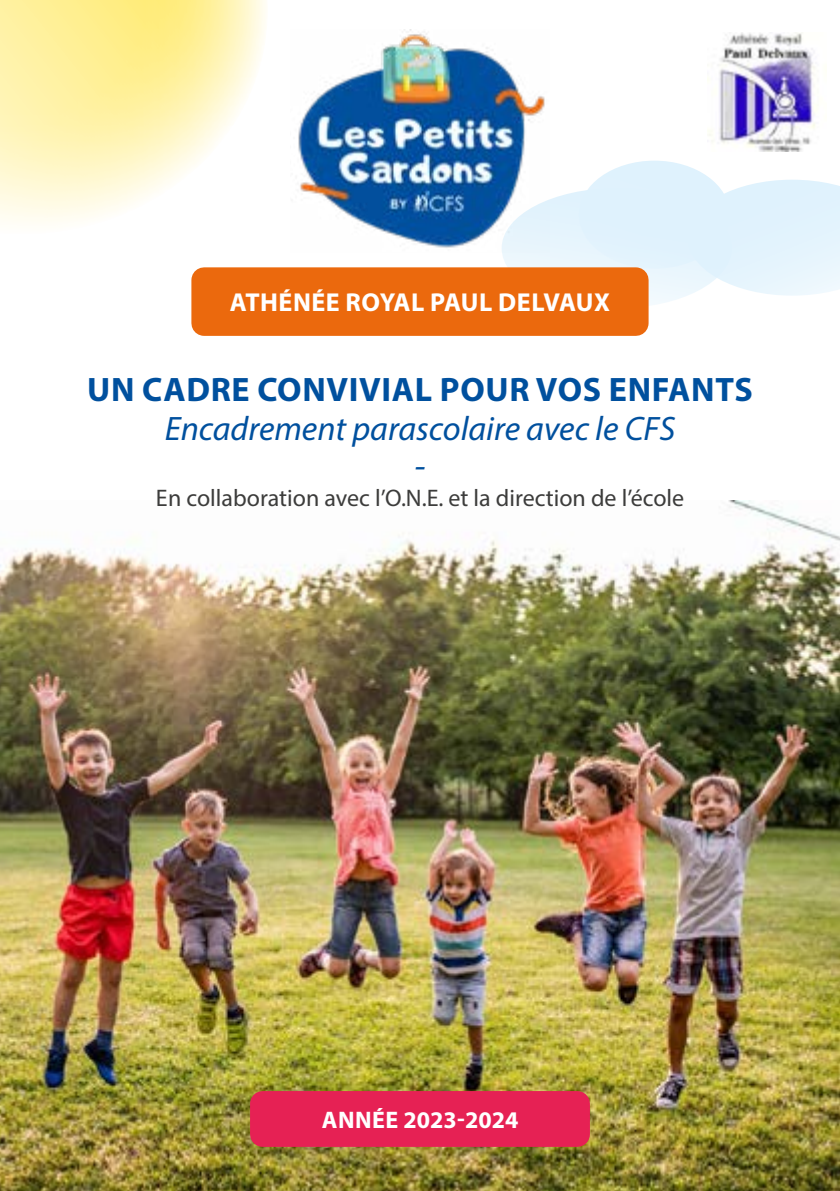
<style>
.page{position:relative;width:840px;height:1191px;background:#fff}
.page>*{position:absolute;margin:0;border:0;box-sizing:border-box;transform-origin:0 0}
.t1{font:italic 36px "Myriad Pro";color:#00509e}
.t2{font:italic 34px "Myriad Pro";color:#00509e}
.t3{font:700 34px "Myriad Pro";letter-spacing:.02em;color:#00509e}
.t4{font:700 26px "Myriad Pro";letter-spacing:.02em;color:#fff}
.t5{font:24px "Myriad Pro";color:#3c3c3b}
.t6{font:700 24px "Myriad Pro";color:#fff}
</style>
<div class="page">
<img style="left:0;top:501px;width:839px;height:690px">
<svg style="left:0;top:0;width:266px;height:223px"></svg>
<div style="left:501px;top:188px;width:230px;height:120px;background:#eaf6fd;border-radius:50%"></div>
<div style="left:578px;top:161px;width:151px;height:108px;background:#dff2fd;border-radius:50%"></div>
<svg style="left:689px;top:180px;width:150px;height:116px"></svg>
<div style="left:191px;top:267px;width:457px;height:69px;background:#eb690d"></div>
<div style="left:250px;top:1091px;width:339px;height:55px;background:#e62154"></div>
<img style="left:298px;top:30px;width:251px;height:222px">
<img style="left:707px;top:32px;width:111px;height:120px">
<p class="t4" style="left:230px;top:285px;width:381px">ATHÉNÉE ROYAL PAUL DELVAUX</p>
<h2 class="t3" style="left:87px;top:368px;width:666px">UN CADRE CONVIVIAL POUR VOS ENFANTS</h2>
<h2 class="t2" style="left:165px;top:407px;width:511px">Encadrement parascolaire avec le CFS</h2>
<h1 class="t1" style="left:414px;top:443px;width:13px">-</h1>
<p class="t5" style="left:156px;top:483px;width:529px">En collaboration avec l’O.N.E. et la direction de l’école</p>
<p class="t6" style="left:322px;top:1104px;width:198px">ANNÉE 2023-2024</p>
</div>
